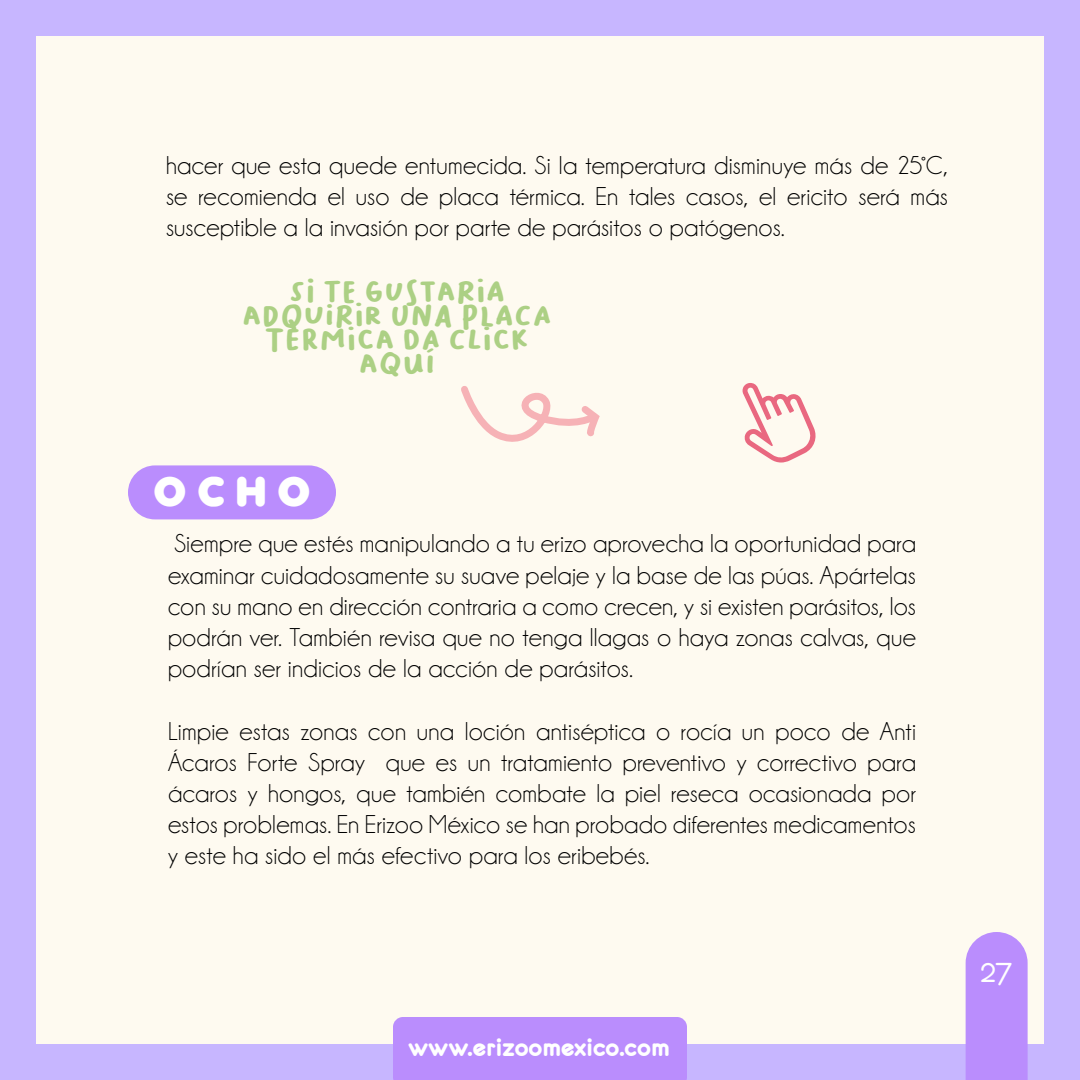
<style>
.page{position:relative;width:1080px;height:1080px;background:#c7b6ff}
.page>*{position:absolute;margin:0;border:0;box-sizing:border-box;transform-origin:0 0}
.t1{font:40px "Anja Elianeaccent Nornal";color:#fff}
.t2{font:36px "Eurofurenceregular";color:#fff}
.t3{font:30px "Bakso Sapi";color:#acd084}
.t4{font:27px "Eurofurencebold";color:#fff}
.t5{font:26px/31.2px "Champagne&Limousines";letter-spacing:.01em;color:#000;text-align:justify}
</style>
<div class="page">
<div style="left:36px;top:36px;width:1008px;height:1008px;background:#fefaf0"></div>
<div style="left:966px;top:932px;width:62px;height:148px;background:#ba8dfd"></div>
<div style="left:393px;top:1017px;width:294px;height:63px;background:#ba8dfd"></div>
<div style="left:128px;top:465px;width:208px;height:54px;background:#ba8dfd;border-radius:27px"></div>
<svg style="left:742px;top:383px;width:74px;height:80px"></svg>
<svg style="left:461px;top:386px;width:139px;height:56px"></svg>
<p class="t5" style="left:166px;top:150px;width:784px">hacer que esta quede entumecida. Si la temperatura disminuye más de 25°C, se recomienda el uso de placa térmica. En tales casos, el ericito será más susceptible a la invasión por parte de parásitos o patógenos.</p>
<p class="t3" style="left:289px;top:274px;width:201px">si te gustaria</p>
<p class="t3" style="left:242px;top:298px;width:311px">adquirir una Placa</p>
<p class="t3" style="left:265px;top:322px;width:56px">Térmica</p>
<p class="t3" style="left:402px;top:322px;width:129px">da click</p>
<p class="t3" style="left:359px;top:346px;width:22px">aqu</p>
<p class="t3" style="left:425px;top:346px;width:11px">í</p>
<h1 class="t1" style="left:154px;top:472px;width:158px">O C H O</h1>
<p class="t5" style="left:168px;top:528px;width:750px">Siempre que estés manipulando a tu erizo aprovecha la oportunidad para examinar cuidadosamente su suave pelaje y la base de las púas. Apártelas con su mano en dirección contraria a como crecen, y si existen parásitos, los podrán ver. También revisa que no tenga llagas o haya zonas calvas, que podrían ser indicios de la acción de parásitos.</p>
<p class="t5" style="left:168px;top:716px;width:750px">Limpie estas zonas con una loción antiséptica o rocía un poco de Anti Ácaros Forte Spray que es un tratamiento preventivo y correctivo para ácaros y hongos, que también combate la piel reseca ocasionada por estos problemas. En Erizoo México se han probado diferentes medicamentos y este ha sido el más efectivo para los eribebés.</p>
<p class="t4" style="left:408px;top:1034px;width:263px">www.erizoomexico.com</p>
<h2 class="t2" style="left:980px;top:952px;width:34px">27</h2>
</div>
